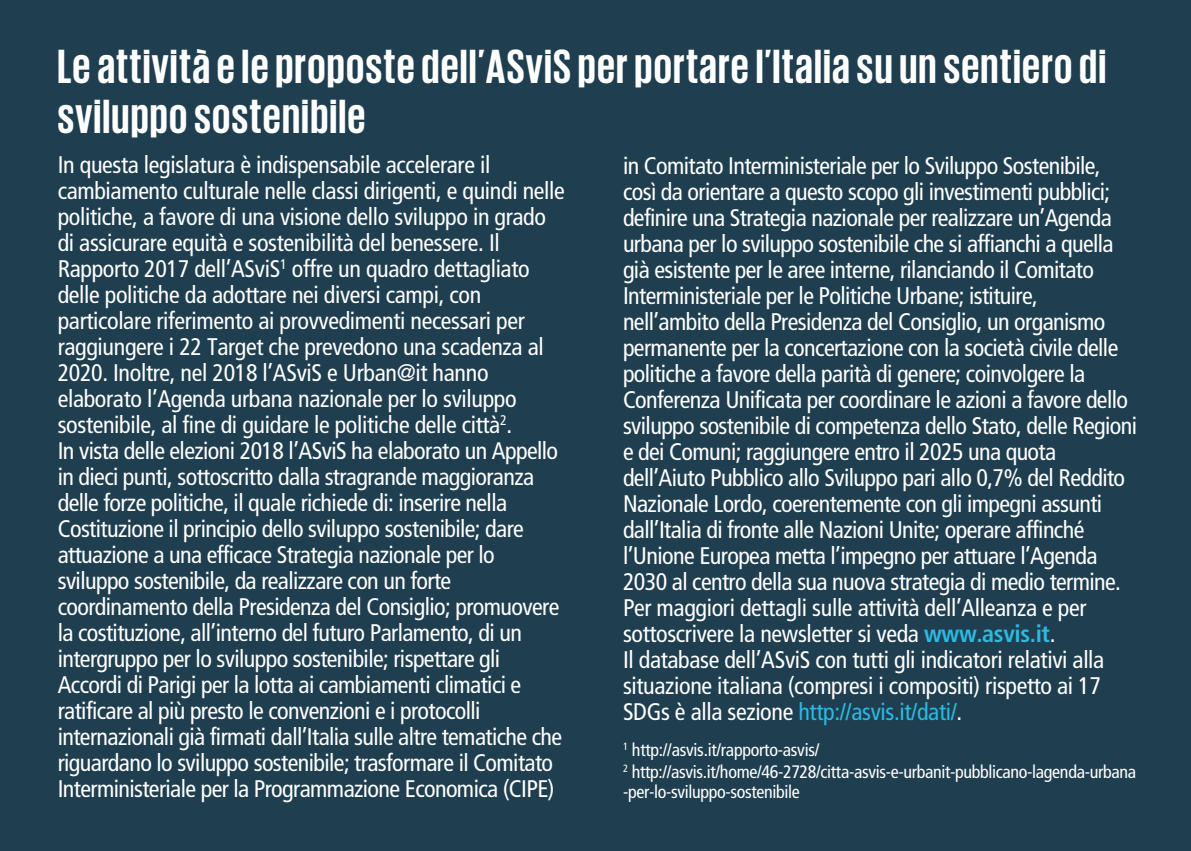
<style>
.page{position:relative;width:1191px;height:851px;background:#fff}
.page>*{position:absolute;margin:0;border:0;box-sizing:border-box;transform-origin:0 0}
.t1{font:700 49px/50px "Giorgio Sans";letter-spacing:.025em;color:#fff}
.t2{font:condensed 24px/26px "Frutiger";letter-spacing:-.025em;color:#fff}
.t3{font:condensed 18px/22px "Frutiger";letter-spacing:-.02em;color:#fff}
.s1{font-weight:700;color:#2bbae0}
.s2{color:#2bbae0}
</style>
<div class="page">
<div style="left:0;top:0;width:1191px;height:850px;background:#1f3f50"></div>
<h1 class="t1" style="left:57px;top:40px;width:1050px">Le attività e le proposte dell’ASviS per portare l’Italia su un sentiero di sviluppo sostenibile</h1>
<p class="t2" style="left:58px;top:152px;width:508px">In questa legislatura è indispensabile accelerare il cambiamento culturale nelle classi dirigenti, e quindi nelle politiche, a favore di una visione dello sviluppo in grado di assicurare equità e sostenibilità del benessere. Il Rapporto 2017 dell’ASviS<sup>1</sup> offre un quadro dettagliato delle politiche da adottare nei diversi campi, con particolare riferimento ai provvedimenti necessari per raggiungere i 22 Target che prevedono una scadenza al 2020. Inoltre, nel 2018 l’ASviS e Urban@it hanno elaborato l’Agenda urbana nazionale per lo sviluppo sostenibile, al fine di guidare le politiche delle città<sup>2</sup>.<br>In vista delle elezioni 2018 l’ASviS ha elaborato un Appello in dieci punti, sottoscritto dalla stragrande maggioranza delle forze politiche, il quale richiede di: inserire nella Costituzione il principio dello sviluppo sostenibile; dare attuazione a una efficace Strategia nazionale per lo sviluppo sostenibile, da realizzare con un forte coordinamento della Presidenza del Consiglio; promuovere la costituzione, all’interno del futuro Parlamento, di un intergruppo per lo sviluppo sostenibile; rispettare gli Accordi di Parigi per la lotta ai cambiamenti climatici e ratificare al più presto le convenzioni e i protocolli internazionali già firmati dall’Italia sulle altre tematiche che riguardano lo sviluppo sostenibile; trasformare il Comitato Interministeriale per la Programmazione Economica (CIPE)</p>
<p class="t2" style="left:623px;top:152px;width:515px">in Comitato Interministeriale per lo Sviluppo Sostenibile, così da orientare a questo scopo gli investimenti pubblici; definire una Strategia nazionale per realizzare un’Agenda urbana per lo sviluppo sostenibile che si affianchi a quella già esistente per le aree interne, rilanciando il Comitato Interministeriale per le Politiche Urbane; istituire, nell’ambito della Presidenza del Consiglio, un organismo permanente per la concertazione con la società civile delle politiche a favore della parità di genere; coinvolgere la Conferenza Unificata per coordinare le azioni a favore dello sviluppo sostenibile di competenza dello Stato, delle Regioni e dei Comuni; raggiungere entro il 2025 una quota dell’Aiuto Pubblico allo Sviluppo pari allo 0,7% del Reddito Nazionale Lordo, coerentemente con gli impegni assunti dall’Italia di fronte alle Nazioni Unite; operare affinché l’Unione Europea metta l’impegno per attuare l’Agenda 2030 al centro della sua nuova strategia di medio termine.<br>Per maggiori dettagli sulle attività dell’Alleanza e per sottoscrivere la newsletter si veda <span class="s1">www.asvis.it</span>.<br>Il database dell’ASviS con tutti gli indicatori relativi alla situazione italiana (compresi i compositi) rispetto ai 17<br>SDGs è alla sezione <span class="s2">http://asvis.it/dati/</span>.</p>
<p class="t3" style="left:623px;top:738px;width:514px"><sup>1</sup> http://asvis.it/rapporto-asvis/<br><sup>2</sup> http://asvis.it/home/46-2728/citta-asvis-e-urbanit-pubblicano-lagenda-urbana</p>
<p class="t3" style="left:623px;top:780px;width:178px">-per-lo-sviluppo-sostenibile</p>
</div>
